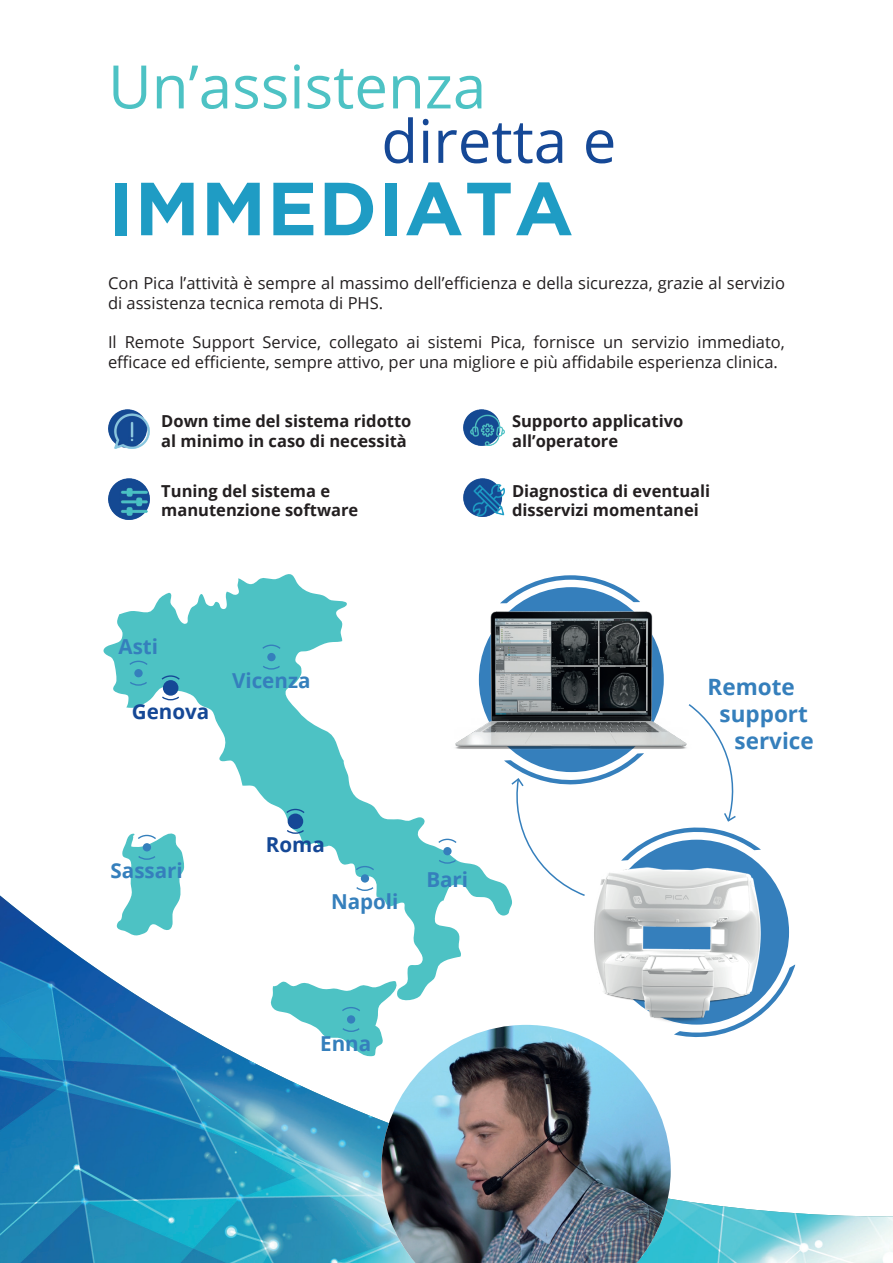
<style>
.page{position:relative;width:893px;height:1263px;background:#fff}
.page>*{position:absolute;margin:0;border:0;box-sizing:border-box;transform-origin:0 0}
.t1{font:700 75px "Gotham";letter-spacing:.015em;color:#1f9cc4}
.t2{font:60px "Open Sans";color:#4dc2c4}
.t3{font:60px "Open Sans";color:#154896}
.t4{font:700 22.5px "Open Sans";color:#357fbc}
.t5{font:700 20.55px "Open Sans";color:#357fbc}
.t6{font:700 20.55px "Open Sans";color:#154896}
.t7{font:16.5px/19.8px "Open Sans";color:#231f20}
.t8{font:700 16.5px/19.8px "Open Sans";color:#231f20}
</style>
<div class="page">
<img style="left:0;top:895px;width:893px;height:368px">
<svg style="left:102px;top:574px;width:410px;height:429px"></svg>
<svg style="left:160px;top:675px;width:21px;height:6px"></svg>
<svg style="left:160px;top:695px;width:21px;height:6px"></svg>
<div style="left:163px;top:680px;width:15px;height:16px;background:#154896;border-radius:50%"></div>
<svg style="left:261px;top:644px;width:21px;height:6px"></svg>
<svg style="left:261px;top:664px;width:20px;height:6px"></svg>
<div style="left:267px;top:653px;width:9px;height:8px;background:#357fbc;border-radius:50%"></div>
<svg style="left:285px;top:808px;width:21px;height:6px"></svg>
<svg style="left:285px;top:828px;width:20px;height:6px"></svg>
<div style="left:288px;top:813px;width:15px;height:16px;background:#154896;border-radius:50%"></div>
<svg style="left:354px;top:865px;width:21px;height:7px"></svg>
<svg style="left:355px;top:886px;width:20px;height:6px"></svg>
<div style="left:361px;top:874px;width:8px;height:8px;background:#357fbc;border-radius:50%"></div>
<svg style="left:270px;top:980px;width:131px;height:76px"></svg>
<div style="left:347px;top:1015px;width:8px;height:8px;background:#357fbc;border-radius:50%"></div>
<svg style="left:115px;top:832px;width:70px;height:104px"></svg>
<div style="left:143px;top:843px;width:8px;height:8px;background:#357fbc;border-radius:50%"></div>
<svg style="left:128px;top:660px;width:21px;height:6px"></svg>
<svg style="left:128px;top:680px;width:20px;height:6px"></svg>
<div style="left:134px;top:669px;width:9px;height:8px;background:#357fbc;border-radius:50%"></div>
<svg style="left:437px;top:838px;width:21px;height:6px"></svg>
<svg style="left:437px;top:858px;width:20px;height:6px"></svg>
<div style="left:443px;top:847px;width:9px;height:8px;background:#357fbc;border-radius:50%"></div>
<img style="left:381px;top:1025px;width:290px;height:238px">
<svg style="left:494px;top:574px;width:116px;height:9px"></svg>
<svg style="left:667px;top:959px;width:133px;height:82px"></svg>
<img style="left:576px;top:872px;width:202px;height:160px">
<svg style="left:498px;top:729px;width:269px;height:168px"></svg>
<img style="left:108px;top:409px;width:41px;height:40px">
<img style="left:108px;top:479px;width:41px;height:41px">
<img style="left:463px;top:409px;width:42px;height:37px">
<img style="left:463px;top:479px;width:42px;height:38px">
<img style="left:432px;top:583px;width:282px;height:188px">
<h2 class="t2" style="left:108px;top:46px;width:380px">Un’assistenza</h2>
<h2 class="t3" style="left:381px;top:100px;width:237px">diretta e</h2>
<h1 class="t1" style="left:109px;top:165px;width:466px">IMMEDIATA</h1>
<p class="t7" style="left:108px;top:273px;width:678px">Con Pica l’attività è sempre al massimo dell’efficienza e della sicurezza, grazie al servizio di assistenza tecnica remota di PHS.</p>
<p class="t7" style="left:108px;top:332px;width:678px">Il Remote Support Service, collegato ai sistemi Pica, fornisce un servizio immediato, efficace ed efficiente, sempre attivo, per una migliore e più affidabile esperienza clinica.</p>
<p class="t8" style="left:161px;top:411px;width:252px">Down time del sistema ridotto al minimo in caso di necessità</p>
<p class="t8" style="left:161px;top:480px;width:199px">Tuning del sistema e manutenzione software</p>
<p class="t8" style="left:512px;top:480px;width:200px">Diagnostica di eventuali disservizi momentanei</p>
<p class="t8" style="left:512px;top:411px;width:173px">Supporto applicativo all’operatore</p>
<p class="t5" style="left:119px;top:632px;width:41px">Asti</p>
<p class="t6" style="left:132px;top:696px;width:79px">Genova</p>
<p class="t5" style="left:232px;top:666px;width:80px">Vicenza</p>
<p class="t5" style="left:111px;top:856px;width:74px">Sassari</p>
<p class="t6" style="left:266px;top:830px;width:60px">Roma</p>
<p class="t5" style="left:331px;top:887px;width:69px">Napoli</p>
<p class="t5" style="left:426px;top:865px;width:43px">Bari</p>
<p class="t5" style="left:320px;top:1028px;width:53px">Enna</p>
<h3 class="t4" style="left:708px;top:671px;width:89px">Remote</h3>
<h3 class="t4" style="left:720px;top:698px;width:90px">support</h3>
<h3 class="t4" style="left:735px;top:725px;width:81px">service</h3>
</div>
